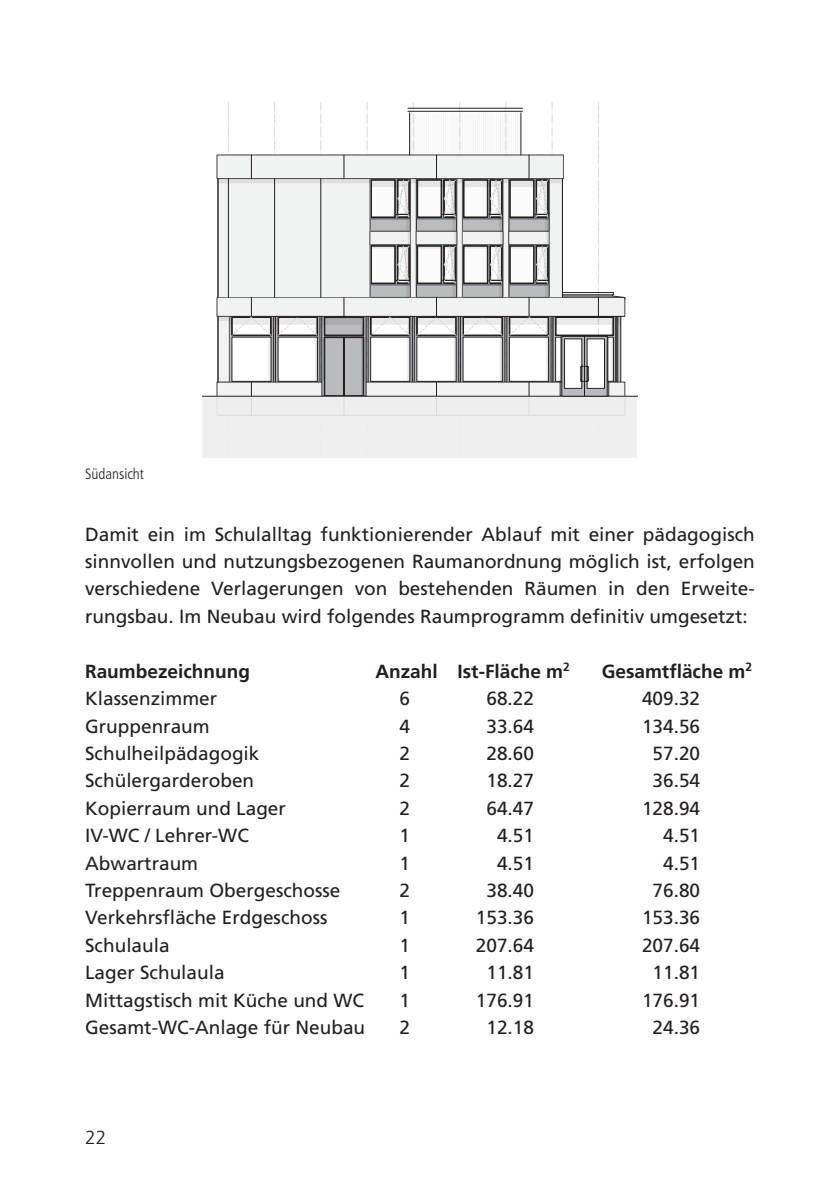
<style>
.page{position:relative;width:840px;height:1191px;background:#fff}
.page>*{position:absolute;margin:0;border:0;box-sizing:border-box;transform-origin:0 0}
.t1{font:19px/27.4px "Frutiger LT Std";color:#231f20;text-align:justify}
.t2{font:700 19px "Frutiger LT Std";color:#231f20}
.t3{font:300 19px "Frutiger LT Std";color:#231f20}
.t4{font:300 condensed 15px "Frutiger";color:#231f20}
.t5{font:300 4.6px "Myriad Pro";color:#231f20}
</style>
<div class="page">
<div style="left:202px;top:396px;width:435px;height:62px;background:#eeeeef"></div>
<hr style="left:202px;top:396px;width:435px;height:1px;background:#231f20">
<svg style="left:217px;top:102px;width:407px;height:314px"></svg>
<p class="t4" style="left:85px;top:465px;width:60px">Südansicht</p>
<p class="t1" style="left:85px;top:520px;width:671px">Damit ein im Schulalltag funktionierender Ablauf mit einer pädagogisch sinnvollen und nutzungsbezogenen Raumanordnung möglich ist, erfolgen verschiedene Verlagerungen von bestehenden Räumen in den Erweite&shy;rungsbau. Im Neubau wird folgendes Raumprogramm definitiv umgesetzt:</p>
<p class="t2" style="left:85px;top:660px;width:166px">Raumbezeichnung</p>
<p class="t2" style="left:375px;top:660px;width:196px">Anzahl Ist-Fläche m<sup>2</sup></p>
<p class="t2" style="left:601px;top:660px;width:152px">Gesamtfläche m<sup>2</sup></p>
<p class="t1" style="left:85px;top:685px;width:133px">Klassenzimmer</p>
<p class="t1" style="left:399px;top:685px;width:12px">6</p>
<p class="t1" style="left:486px;top:685px;width:49px">68.22</p>
<p class="t1" style="left:641px;top:685px;width:60px">409.32</p>
<p class="t1" style="left:85px;top:712px;width:126px">Gruppenraum</p>
<p class="t1" style="left:399px;top:712px;width:12px">4</p>
<p class="t1" style="left:486px;top:712px;width:49px">33.64</p>
<p class="t1" style="left:641px;top:712px;width:60px">134.56</p>
<p class="t1" style="left:85px;top:739px;width:176px">Schulheilpädagogik</p>
<p class="t1" style="left:399px;top:739px;width:12px">2</p>
<p class="t1" style="left:486px;top:739px;width:49px">28.60</p>
<p class="t1" style="left:652px;top:739px;width:49px">57.20</p>
<p class="t1" style="left:85px;top:767px;width:170px">Schülergarderoben</p>
<p class="t1" style="left:399px;top:767px;width:12px">2</p>
<p class="t1" style="left:486px;top:767px;width:49px">18.27</p>
<p class="t1" style="left:652px;top:767px;width:49px">36.54</p>
<p class="t1" style="left:85px;top:794px;width:202px">Kopierraum und Lager</p>
<p class="t1" style="left:399px;top:794px;width:12px">2</p>
<p class="t1" style="left:486px;top:794px;width:49px">64.47</p>
<p class="t1" style="left:641px;top:794px;width:60px">128.94</p>
<p class="t1" style="left:85px;top:822px;width:165px">IV-WC / Lehrer-WC</p>
<p class="t1" style="left:399px;top:822px;width:12px">1</p>
<p class="t1" style="left:496px;top:822px;width:38px">4.51</p>
<p class="t1" style="left:662px;top:822px;width:38px">4.51</p>
<p class="t1" style="left:85px;top:849px;width:114px">Abwartraum</p>
<p class="t1" style="left:399px;top:849px;width:12px">1</p>
<p class="t1" style="left:496px;top:849px;width:38px">4.51</p>
<p class="t1" style="left:662px;top:849px;width:38px">4.51</p>
<p class="t1" style="left:85px;top:876px;width:257px">Treppenraum Obergeschosse</p>
<p class="t1" style="left:399px;top:876px;width:12px">2</p>
<p class="t1" style="left:486px;top:876px;width:49px">38.40</p>
<p class="t1" style="left:652px;top:876px;width:49px">76.80</p>
<p class="t1" style="left:85px;top:904px;width:244px">Verkehrsfläche Erdgeschoss</p>
<p class="t1" style="left:399px;top:904px;width:12px">1</p>
<p class="t1" style="left:475px;top:904px;width:60px">153.36</p>
<p class="t1" style="left:641px;top:904px;width:60px">153.36</p>
<p class="t1" style="left:85px;top:931px;width:86px">Schulaula</p>
<p class="t1" style="left:399px;top:931px;width:12px">1</p>
<p class="t1" style="left:475px;top:931px;width:60px">207.64</p>
<p class="t1" style="left:641px;top:931px;width:60px">207.64</p>
<p class="t1" style="left:85px;top:959px;width:141px">Lager Schulaula</p>
<p class="t1" style="left:399px;top:959px;width:12px">1</p>
<p class="t1" style="left:486px;top:959px;width:49px">11.81</p>
<p class="t1" style="left:652px;top:959px;width:49px">11.81</p>
<p class="t1" style="left:85px;top:986px;width:280px">Mittagstisch mit Küche und WC</p>
<p class="t1" style="left:399px;top:986px;width:12px">1</p>
<p class="t1" style="left:475px;top:986px;width:60px">176.91</p>
<p class="t1" style="left:641px;top:986px;width:60px">176.91</p>
<p class="t1" style="left:85px;top:1013px;width:281px">Gesamt-WC-Anlage für Neubau</p>
<p class="t1" style="left:399px;top:1013px;width:12px">2</p>
<p class="t1" style="left:486px;top:1013px;width:49px">12.18</p>
<p class="t1" style="left:652px;top:1013px;width:49px">24.36</p>
<p class="t5" style="left:734px;top:612px;width:14px">Objekt</p>
<p class="t3" style="left:85px;top:1126px;width:23px">22</p>
</div>
